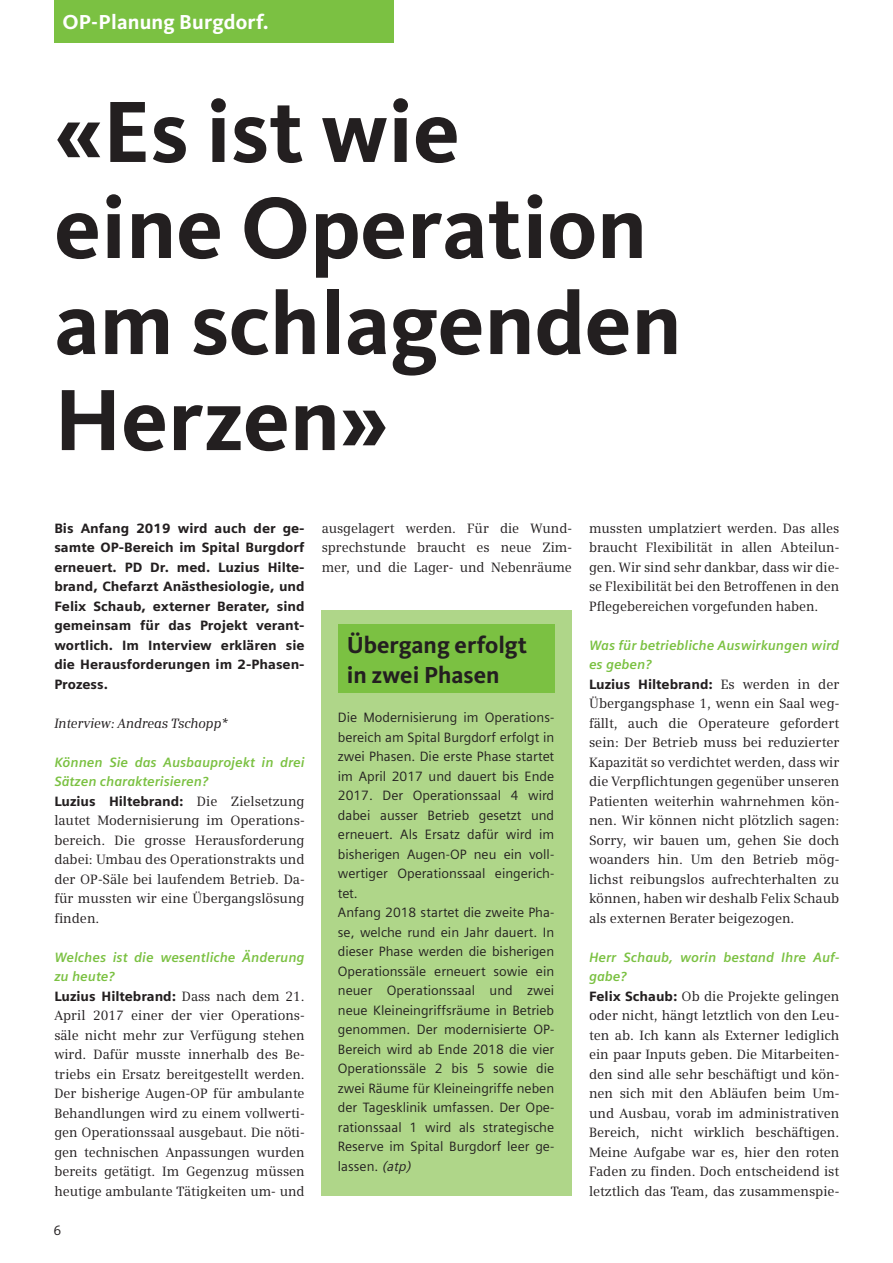
<style>
.page{position:relative;width:893px;height:1263px;background:#fff}
.page>*{position:absolute;margin:0;border:0;box-sizing:border-box;transform-origin:0 0}
.t1{font:700 90px/96px "Kievit OT";color:#231f20}
.t2{font:700 24px/30px "Kievit OT";color:#231f20}
.t3{font:700 21px "Kievit OT";letter-spacing:.01em;color:#fff}
.t4{font:13.5px/19.5px "Siemens Serif";letter-spacing:-.005em;color:#231f20;text-align:justify}
.t5{font:13.5px/19.5px "Siemens Sans";color:#231f20}
.t6{font:italic 700 13.5px/19.5px "Siemens Sans";letter-spacing:-.005em;color:#7bc142}
.t7{font:900 13.5px/19.5px "Siemens Sans";color:#231f20;text-align:justify}
.t8{font:italic 13.5px "Siemens Serif";letter-spacing:-.005em;color:#231f20}
.t9{font:13.5px "Siemens Slab";color:#231f20}
.s1{font-weight:900;font-style:normal;color:#231f20}
.s2{font-family:"Siemens Serif";font-weight:400;font-style:normal;color:#231f20}
.s3{font-family:"Siemens Sans";font-weight:900}
.s4{font-style:italic}
</style>
<div class="page">
<div style="left:54px;top:0;width:339px;height:43px;background:#7bc142"></div>
<div style="left:321px;top:611px;width:251px;height:585px;background:#afd689"></div>
<div style="left:338px;top:625px;width:216px;height:68px;background:#7bc142"></div>
<h3 class="t3" style="left:62px;top:9px;width:208px">OP-Planung Burgdorf.</h3>
<h1 class="t1" style="left:54px;top:84px;width:629px">«Es ist wie<br>eine Operation am schlagenden<br>Herzen»</h1>
<p class="t7" style="left:54px;top:518px;width:252px">Bis Anfang 2019 wird auch der ge&shy;samte OP-Bereich im Spital Burgdorf erneuert. PD Dr. med. Luzius Hilte&shy;brand, Chefarzt Anästhesiologie, und Felix Schaub, externer Berater, sind gemeinsam für das Projekt verant&shy;wortlich. Im Interview erklären sie die Herausforderungen im 2-Phasen-Prozess.</p>
<p class="t8" style="left:54px;top:716px;width:175px">Interview: Andreas Tschopp*</p>
<p class="t6" style="left:54px;top:752px;width:252px">Können Sie das Ausbauprojekt in drei<br>Sätzen charakterisieren?<br><span class="s1">Luzius Hiltebrand:</span> <span class="s2">Die Zielsetzung</span></p>
<p class="t4" style="left:54px;top:811px;width:252px">lautet Modernisierung im Operations&shy;bereich. Die grosse Herausforderung dabei: Umbau des Operationstrakts und der OP-Säle bei laufendem Betrieb. Da&shy;für mussten wir eine Übergangslösung finden.</p>
<p class="t6" style="left:54px;top:947px;width:252px">Welches ist die wesentliche Änderung zu heute?<br><span class="s1">Luzius Hiltebrand:</span> <span class="s2">Dass nach dem 21.</span></p>
<p class="t4" style="left:54px;top:1006px;width:252px">April 2017 einer der vier Operations&shy;säle nicht mehr zur Verfügung stehen wird. Dafür musste innerhalb des Be&shy;triebs ein Ersatz bereitgestellt werden.<br>Der bisherige Augen-OP für ambulante Behandlungen wird zu einem vollwerti&shy;gen Operationssaal ausgebaut. Die nöti&shy;gen technischen Anpassungen wurden bereits getätigt. Im Gegenzug müssen heutige ambulante Tätigkeiten um- und</p>
<p class="t9" style="left:54px;top:1223px;width:9px">6</p>
<p class="t4" style="left:322px;top:519px;width:252px">ausgelagert werden. Für die Wund&shy;sprechstunde braucht es neue Zim&shy;mer, und die Lager- und Nebenräume</p>
<p class="t4" style="left:589px;top:519px;width:252px">mussten umplatziert werden. Das alles braucht Flexibilität in allen Abteilun&shy;gen. Wir sind sehr dankbar, dass wir die&shy;se Flexibilität bei den Betroffenen in den Pflegebereichen vorgefunden haben.</p>
<p class="t6" style="left:589px;top:635px;width:252px">Was für betriebliche Auswirkungen wird es geben?<br><span class="s1">Luzius Hiltebrand:</span> <span class="s2">Es werden in der</span></p>
<p class="t4" style="left:589px;top:694px;width:252px">Übergangsphase 1, wenn ein Saal weg&shy;fällt, auch die Operateure gefordert sein: Der Betrieb muss bei reduzierter Kapazität so verdichtet werden, dass wir die Verpflichtungen gegenüber unseren Patienten weiterhin wahrnehmen kön&shy;nen. Wir können nicht plötzlich sagen:<br>Sorry, wir bauen um, gehen Sie doch woanders hin. Um den Betrieb mög&shy;lichst reibungslos aufrechterhalten zu können, haben wir deshalb Felix Schaub als externen Berater beigezogen.</p>
<p class="t6" style="left:589px;top:947px;width:252px">Herr Schaub, worin bestand Ihre Auf&shy;gabe?</p>
<p class="t4" style="left:589px;top:986px;width:252px"><span class="s3">Felix Schaub:</span> Ob die Projekte gelingen oder nicht, hängt letztlich von den Leu&shy;ten ab. Ich kann als Externer lediglich ein paar Inputs geben. Die Mitarbeiten&shy;den sind alle sehr beschäftigt und kön&shy;nen sich mit den Abläufen beim Um&shy;und Ausbau, vorab im administrativen Bereich, nicht wirklich beschäftigen.<br>Meine Aufgabe war es, hier den roten Faden zu finden. Doch entscheidend ist letztlich das Team, das zusammenspie-</p>
<h2 class="t2" style="left:347px;top:629px;width:182px">Übergang erfolgt in zwei Phasen</h2>
<p class="t5" style="left:338px;top:708px;width:218px">Die Modernisierung im Operations&shy;bereich am Spital Burgdorf erfolgt in zwei Phasen. Die erste Phase startet im April 2017 und dauert bis Ende<br>2017. Der Operationssaal 4 wird dabei ausser Betrieb gesetzt und erneuert. Als Ersatz dafür wird im bisherigen Augen-OP neu ein voll&shy;wertiger Operationssaal eingerich&shy;tet.<br>Anfang 2018 startet die zweite Pha&shy;se, welche rund ein Jahr dauert. In dieser Phase werden die bisherigen<br>Operationssäle erneuert sowie ein neuer Operationssaal und zwei neue Kleineingriffsräume in Betrieb genommen. Der modernisierte OP-<br>Bereich wird ab Ende 2018 die vier<br>Operationssäle 2 bis 5 sowie die zwei Räume für Kleineingriffe neben der Tagesklinik umfassen. Der Ope&shy;rationssaal 1 wird als strategische<br>Reserve im Spital Burgdorf leer ge&shy;lassen. <span class="s4">(atp)</span></p>
</div>
